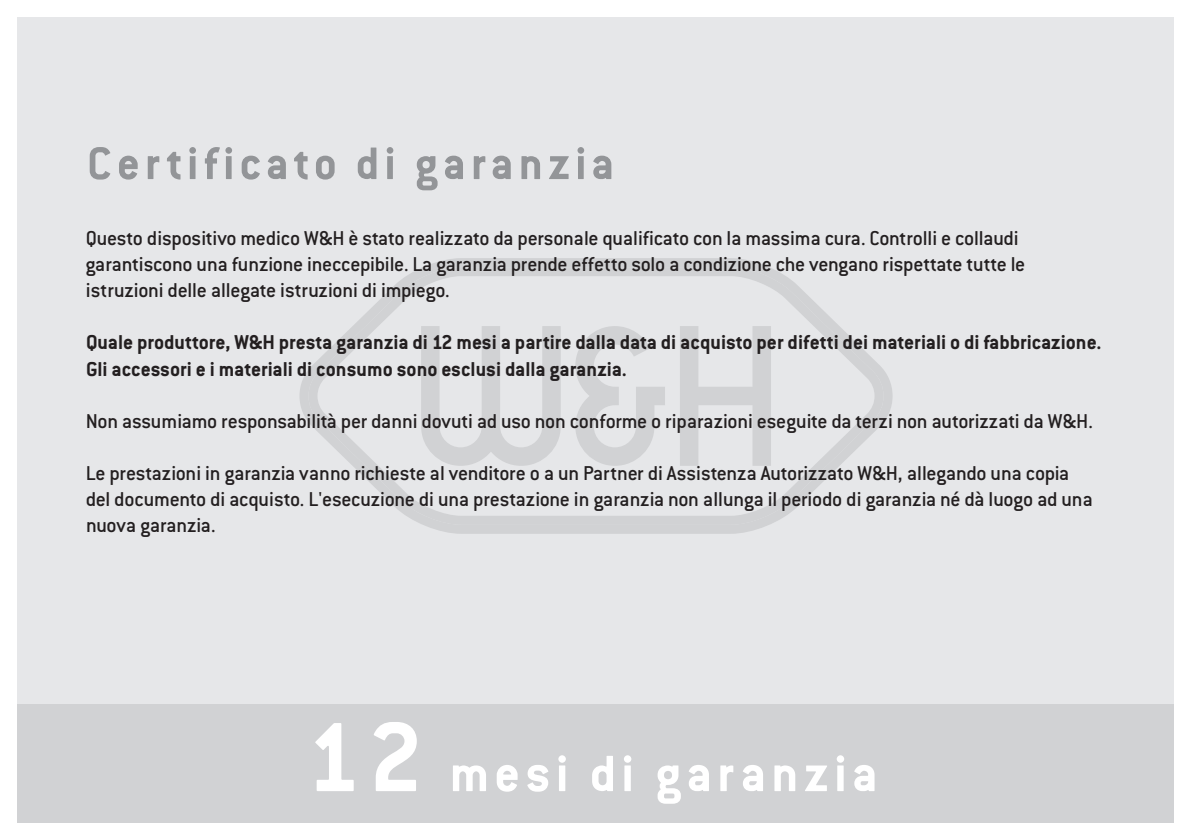
<style>
.page{position:relative;width:1191px;height:840px;background:#fff}
.page>*{position:absolute;margin:0;border:0;box-sizing:border-box;transform-origin:0 0}
.t1{font:700 56px "Conduit ITC Pro";letter-spacing:.09em;color:#fff}
.t2{font:700 50px "Conduit ITC Pro";letter-spacing:.1em;color:#939598}
.t3{font:500 22px/26px "Conduit ITC Pro";letter-spacing:-.015em;color:#231f20}
.t4{font:700 22px/26px "Conduit ITC Pro";color:#231f20}
.s1{font-size:108px}
</style>
<div class="page">
<div style="left:17px;top:17px;width:1157px;height:805px;background:#e6e7e9"></div>
<div style="left:17px;top:704px;width:1157px;height:118px;background:#d1d2d4"></div>
<svg style="left:299px;top:258px;width:593px;height:275px"></svg>
<svg style="left:305px;top:267px;width:582px;height:257px"></svg>
<h2 class="t2" style="left:87px;top:134px;width:528px">Certificato di garanzia</h2>
<p class="t3" style="left:86px;top:225px;width:941px">Questo dispositivo medico W&amp;H è stato realizzato da personale qualificato con la massima cura. Controlli e collaudi garantiscono una funzione ineccepibile. La garanzia prende effetto solo a condizione che vengano rispettate tutte le istruzioni delle allegate istruzioni di impiego.</p>
<p class="t4" style="left:86px;top:329px;width:1017px">Quale produttore, W&amp;H presta garanzia di 12 mesi a partire dalla data di acquisto per difetti dei materiali o di fabbricazione.<br>Gli accessori e i materiali di consumo sono esclusi dalla garanzia.</p>
<p class="t3" style="left:86px;top:407px;width:1008px">Non assumiamo responsabilità per danni dovuti ad uso non conforme o riparazioni eseguite da terzi non autorizzati da W&amp;H.</p>
<p class="t3" style="left:86px;top:459px;width:1008px">Le prestazioni in garanzia vanno richieste al venditore o a un Partner di Assistenza Autorizzato W&amp;H, allegando una copia del documento di acquisto. L'esecuzione di una prestazione in garanzia non allunga il periodo di garanzia né dà luogo ad una nuova garanzia.</p>
<h1 class="t1" style="left:306px;top:740px;width:573px"><span class="s1">12</span> mesi di garanzia</h1>
</div>
